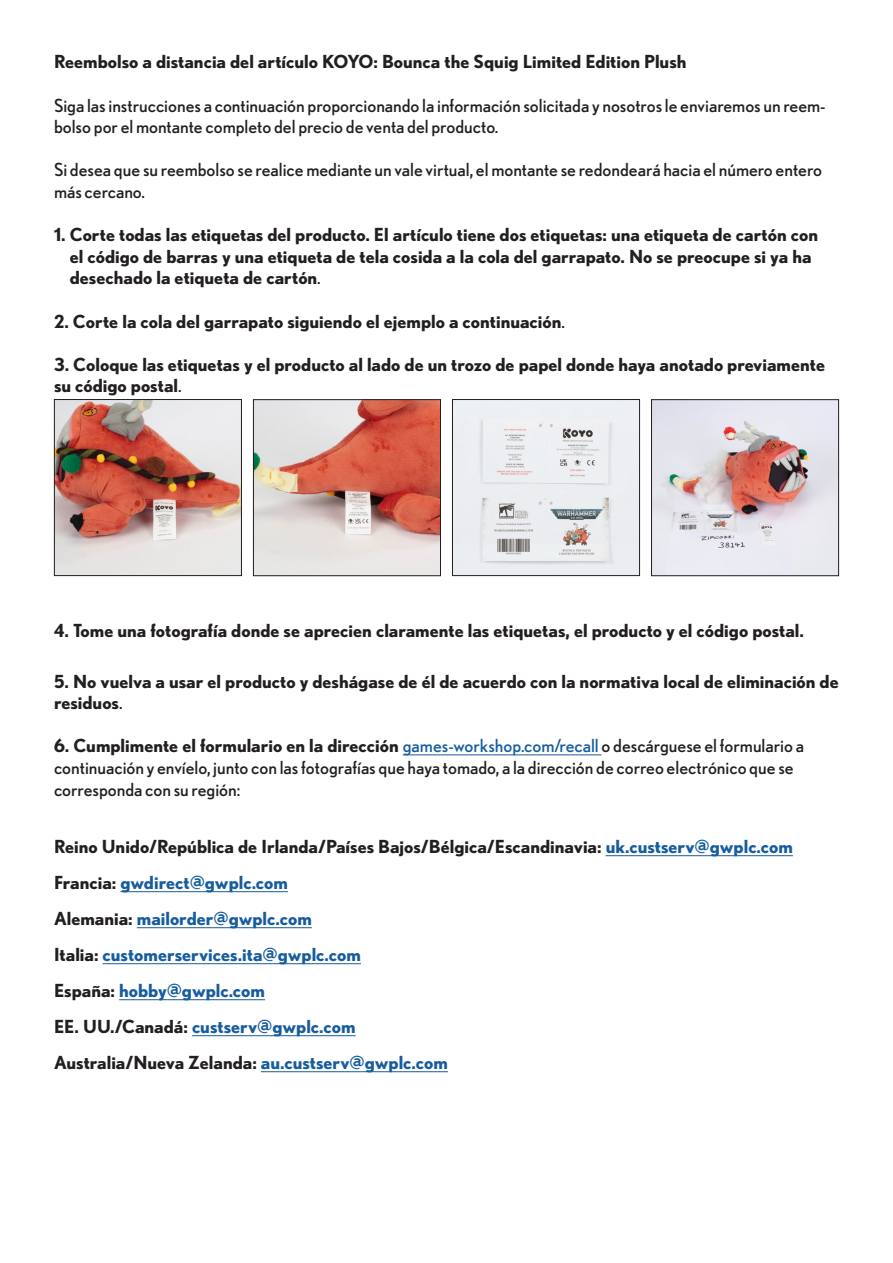
<style>
.page{position:relative;width:893px;height:1263px;background:#fff}
.page>*{position:absolute;margin:0;border:0;box-sizing:border-box;transform-origin:0 0}
.t1{font:700 18px/21.6px "Nobel";color:#231f20}
.t2{font:18px/21.6px "Nobel";color:#231f20}
.t3{font:700 18px "Nobel";color:#175d9e}
.s1{font-weight:400}
.s2{font-size:24px;color:#fff}
.s3{font-weight:700}
.s4{color:#175d9e}
.s5{color:#231f20}
</style>
<div class="page">
<img style="left:454px;top:401px;width:184px;height:173px">
<div style="left:452px;top:399px;width:188px;height:177px;border:1px solid #231f20"></div>
<hr style="left:403px;top:755px;width:198px;height:1px;background:#175d9e">
<hr style="left:606px;top:855px;width:187px;height:1px;background:#175d9e">
<hr style="left:120px;top:891px;width:168px;height:1px;background:#175d9e">
<hr style="left:137px;top:927px;width:175px;height:1px;background:#175d9e">
<hr style="left:103px;top:963px;width:258px;height:1px;background:#175d9e">
<hr style="left:119px;top:999px;width:146px;height:1px;background:#175d9e">
<hr style="left:192px;top:1035px;width:164px;height:1px;background:#175d9e">
<hr style="left:261px;top:1071px;width:187px;height:1px;background:#175d9e">
<img style="left:653px;top:401px;width:184px;height:173px">
<div style="left:651px;top:399px;width:188px;height:177px;border:1px solid #231f20"></div>
<img style="left:255px;top:401px;width:184px;height:173px">
<div style="left:253px;top:399px;width:188px;height:177px;border:1px solid #231f20"></div>
<img style="left:56px;top:401px;width:184px;height:173px">
<div style="left:54px;top:399px;width:188px;height:177px;border:1px solid #231f20"></div>
<p class="t1" style="left:54px;top:51px;width:634px">Reembolso a distancia del artículo KOYO: Bounca the Squig Limited Edition Plush</p>
<p class="t2" style="left:54px;top:94px;width:773px">Siga las instrucciones a continuación proporcionando la información solicitada y nosotros le enviaremos un reem&shy;bolso por el montante completo del precio de venta del producto.</p>
<p class="t2" style="left:54px;top:159px;width:770px">Si desea que su reembolso se realice mediante un vale virtual, el montante se redondeará hacia el número entero más cercano.</p>
<p class="t1" style="left:70px;top:224px;width:750px;text-indent:-16px">1. Corte todas las etiquetas del producto. El artículo tiene dos etiquetas: una etiqueta de cartón con el código de barras y una etiqueta de tela cosida a la cola del garrapato. No se preocupe si ya ha desechado la etiqueta de cartón<span class="s1">.</span></p>
<p class="t1" style="left:54px;top:310px;width:512px">2. Corte la cola del garrapato siguiendo el ejemplo a continuación<span class="s1">.</span></p>
<p class="t1" style="left:54px;top:353px;width:773px">3. Coloque las etiquetas y el producto al lado de un trozo de papel donde haya anotado previamente su código postal<span class="s1">.</span></p>
<p class="t1" style="left:54px;top:620px;width:765px">4. Tome una fotografía donde se aprecien claramente las etiquetas, el producto y el código postal.<span class="s2">d</span></p>
<p class="t1" style="left:54px;top:670px;width:786px">5. No vuelva a usar el producto y deshágase de él de acuerdo con la normativa local de eliminación de residuos<span class="s1">.</span></p>
<p class="t2" style="left:54px;top:735px;width:751px"><span class="s3">6. Cumplimente el formulario en la dirección</span> <span class="s4">games-workshop.com/recall</span> o descárguese el formulario a continuación y envíelo, junto con las fotografías que haya tomado, a la dirección de correo electrónico que se corresponda con su región:</p>
<p class="t1" style="left:54px;top:836px;width:740px">Reino Unido/República de Irlanda/Países Bajos/Bélgica/Escandinavia: <span class="s4">uk.custserv@gwplc.com</span></p>
<p class="t3" style="left:54px;top:872px;width:235px"><span class="s5">Francia:</span> gwdirect@gwplc.com</p>
<p class="t3" style="left:54px;top:908px;width:259px"><span class="s5">Alemania:</span> mailorder@gwplc.com</p>
<p class="t3" style="left:54px;top:944px;width:308px"><span class="s5">Italia:</span> customerservices.ita@gwplc.com</p>
<p class="t3" style="left:54px;top:980px;width:213px"><span class="s5">España:</span> hobby@gwplc.com</p>
<p class="t3" style="left:54px;top:1016px;width:303px"><span class="s5">EE. UU./Canadá:</span> custserv@gwplc.com</p>
<p class="t1" style="left:54px;top:1052px;width:395px">Australia/Nueva Zelanda: <span class="s4">au.custserv@gwplc.com</span></p>
</div>
